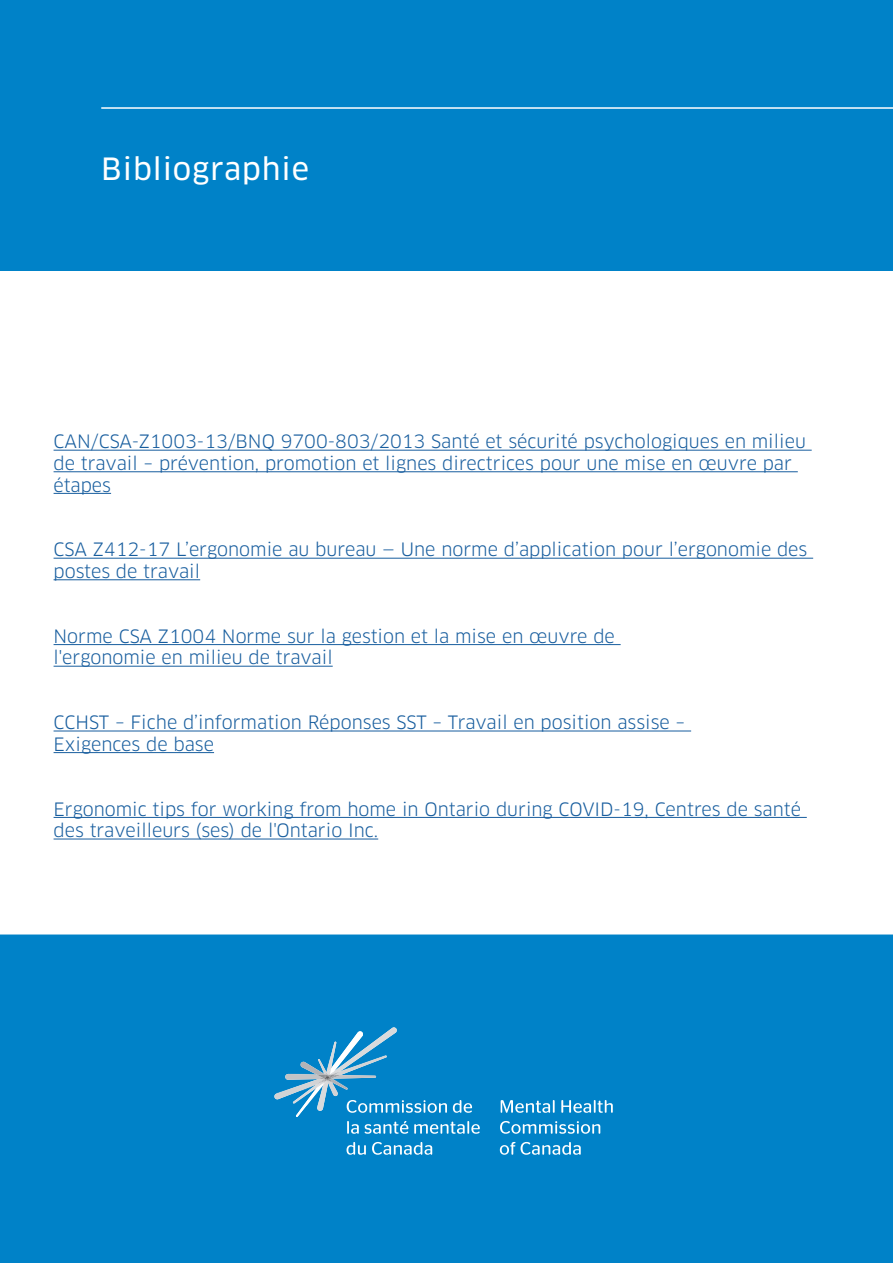
<style>
.page{position:relative;width:893px;height:1263px;background:#fff}
.page>*{position:absolute;margin:0;border:0;box-sizing:border-box;transform-origin:0 0}
.Heading_20_pt{font:30px "Clan OT News";letter-spacing:.03em;color:#fff}
.Heading_20_pt-2{font:30px "Myriad Pro";letter-spacing:.03em;color:#fff}
.t1{font:18px/21.6px "Clan OT";color:#175d9e}
</style>
<div class="page">
<div style="left:0;top:0;width:893px;height:270px;background:#0082c8"></div>
<hr style="left:101px;top:107px;width:792px;height:2px;background:#fff">
<hr style="left:54px;top:450px;width:758px;height:1px;background:#175d9e">
<hr style="left:54px;top:471px;width:744px;height:1px;background:#175d9e">
<hr style="left:54px;top:493px;width:57px;height:1px;background:#175d9e">
<hr style="left:54px;top:558px;width:759px;height:1px;background:#175d9e">
<hr style="left:54px;top:579px;width:146px;height:1px;background:#175d9e">
<hr style="left:54px;top:644px;width:567px;height:1px;background:#175d9e">
<hr style="left:54px;top:666px;width:279px;height:1px;background:#175d9e">
<hr style="left:54px;top:730px;width:637px;height:1px;background:#175d9e">
<hr style="left:54px;top:752px;width:160px;height:1px;background:#175d9e">
<hr style="left:54px;top:817px;width:753px;height:1px;background:#175d9e">
<hr style="left:54px;top:838px;width:324px;height:1px;background:#175d9e">
<div style="left:0;top:935px;width:893px;height:328px;background:#0082c8"></div>
<div style="left:0;top:934px;width:893px;height:329px;border:2px solid #0082c8"></div>
<svg style="left:501px;top:1100px;width:54px;height:13px"></svg>
<svg style="left:561px;top:1100px;width:52px;height:13px"></svg>
<svg style="left:500px;top:1121px;width:100px;height:13px"></svg>
<svg style="left:500px;top:1142px;width:15px;height:12px"></svg>
<svg style="left:521px;top:1142px;width:60px;height:12px"></svg>
<svg style="left:347px;top:1142px;width:19px;height:12px"></svg>
<svg style="left:372px;top:1142px;width:60px;height:12px"></svg>
<svg style="left:274px;top:1027px;width:206px;height:107px"></svg>
<p class="Heading_20_pt" style="left:101px;top:151px;width:209px">Bibliographie</p>
<p class="Heading_20_pt-2" style="left:101px;top:151px;width:141px">Section 02</p>
<p class="t1" style="left:54px;top:431px;width:754px">CAN/CSA-Z1003-13/BNQ 9700-803/2013 Santé et sécurité psychologiques en milieu de travail – prévention, promotion et lignes directrices pour une mise en œuvre par étapes</p>
<p class="t1" style="left:54px;top:539px;width:755px">CSA Z412-17 L’ergonomie au bureau — Une norme d’application pour l’ergonomie des postes de travail</p>
<p class="t1" style="left:54px;top:625px;width:563px">Norme CSA Z1004 Norme sur la gestion et la mise en œuvre de l'ergonomie en milieu de travail</p>
<p class="t1" style="left:54px;top:712px;width:633px">CCHST – Fiche d’information Réponses SST – Travail en position assise –<br>Exigences de base</p>
<p class="t1" style="left:54px;top:798px;width:749px">Ergonomic tips for working from home in Ontario during COVID-19, Centres de santé des traveilleurs (ses) de l'Ontario Inc.</p>
</div>
